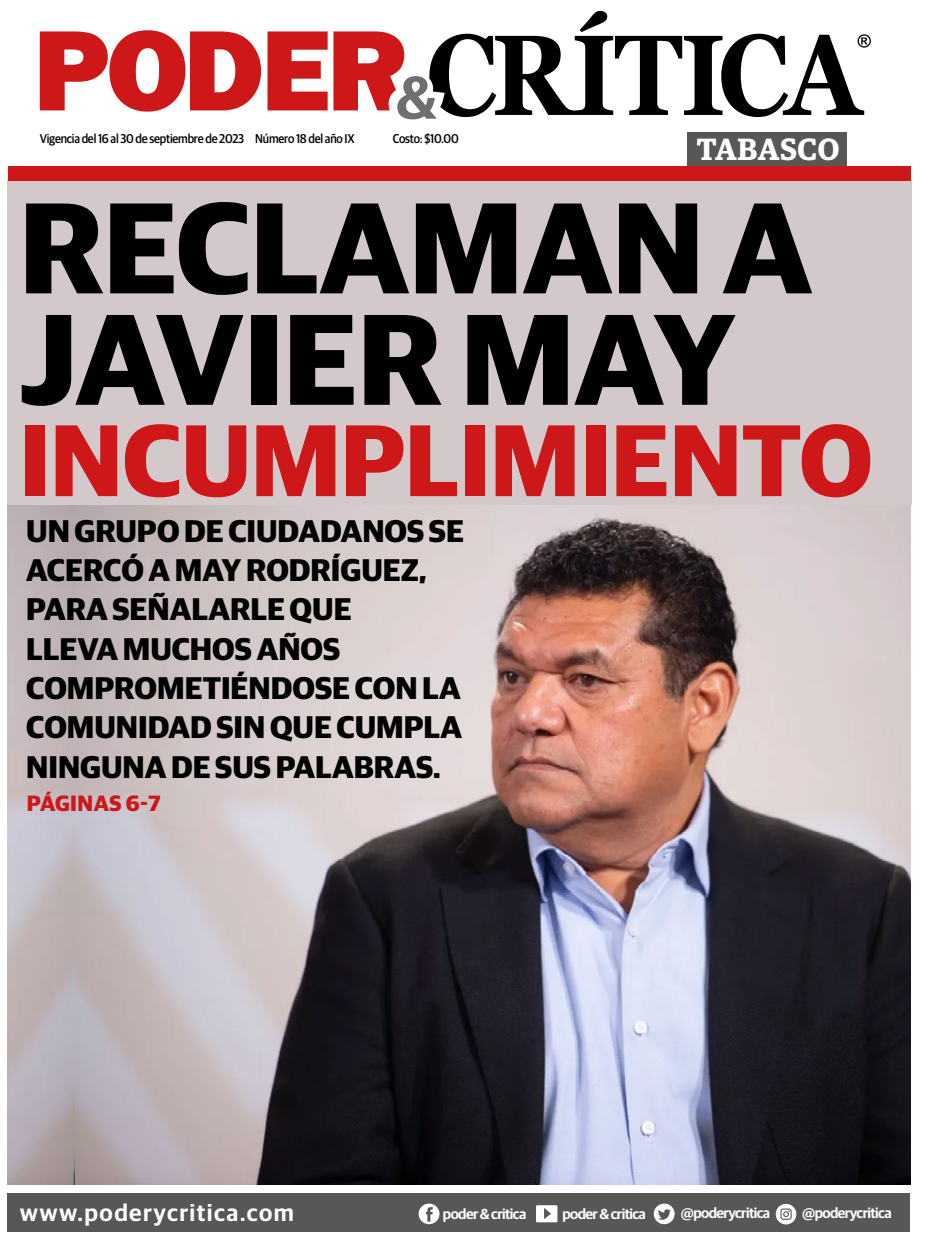
<style>
.page{position:relative;width:933px;height:1241px;background:#fff}
.page>*{position:absolute;margin:0;border:0;box-sizing:border-box;transform-origin:0 0}
.t1{font:700 129.5px/111.4px "Guardian Sans";color:#000}
.t2{font:700 102px "Guardian Sans";color:#cd1719}
.t3{font:700 31.38px/39.2px "Guardian Sans";color:#000}
.t4{font:600 30.75px "Guardian Egyp";letter-spacing:.015em;color:#fff}
.t5{font:600 23.75px "Guardian Sans";letter-spacing:.06em;color:#fff}
.t6{font:700 22.25px "Guardian Sans";letter-spacing:.02em;color:#cd1719}
.t7{font:600 14.5px "Guardian Sans";letter-spacing:-.04em;color:#fff}
.t8{font:500 12.75px "Guardian Sans";letter-spacing:-.02em;color:#000;scale:.91 1}
</style>
<div class="page">
<img style="left:74px;top:504px;width:836px;height:680px">
<div style="left:7px;top:180px;width:904px;height:324px;background:#d3c9ca"></div>
<svg style="left:40px;top:11px;width:831px;height:108px"></svg>
<div style="left:687px;top:132px;width:159px;height:34px;background:#575756"></div>
<div style="left:7px;top:1193px;width:902px;height:38px;background:#575756"></div>
<svg style="left:536px;top:1205px;width:21px;height:17px"></svg>
<svg style="left:775px;top:1203px;width:21px;height:21px"></svg>
<svg style="left:654px;top:1203px;width:20px;height:20px"></svg>
<svg style="left:418px;top:1203px;width:21px;height:20px"></svg>
<div style="left:8px;top:166px;width:902px;height:14px;background:#cd1719"></div>
<p class="t8" style="left:40px;top:130px;width:347px">Vigencia del 16 al 30 de septiembre de 2023 Número 18 del año IX</p>
<p class="t8" style="left:393px;top:130px;width:74px">Costo: $10.00</p>
<p class="t4" style="left:696px;top:126px;width:144px">TABASCO</p>
<h1 class="t1" style="left:19px;top:181px;width:794px">RECLAMAN A<br>JAVIER MAY</h1>
<h2 class="t2" style="left:19px;top:384px;width:855px">INCUMPLIMIENTO</h2>
<p class="t3" style="left:26px;top:508px;width:439px">UN GRUPO DE CIUDADANOS SE<br>ACERCÓ A MAY RODRÍGUEZ,<br>PARA SEÑALARLE QUE<br>LLEVA MUCHOS AÑOS<br>COMPROMETIÉNDOSE CON LA<br>COMUNIDAD SIN QUE CUMPLA<br>NINGUNA DE SUS PALABRAS.</p>
<p class="t6" style="left:27px;top:786px;width:135px">PÁGINAS 6-7</p>
<p class="t5" style="left:20px;top:1195px;width:276px">www.poderycritica.com</p>
<p class="t7" style="left:443px;top:1202px;width:85px">poder &amp; critica</p>
<p class="t7" style="left:562px;top:1202px;width:85px">poder &amp; critica</p>
<p class="t7" style="left:681px;top:1202px;width:91px">@poderycritica</p>
<p class="t7" style="left:802px;top:1202px;width:91px">@poderycritica</p>
</div>
